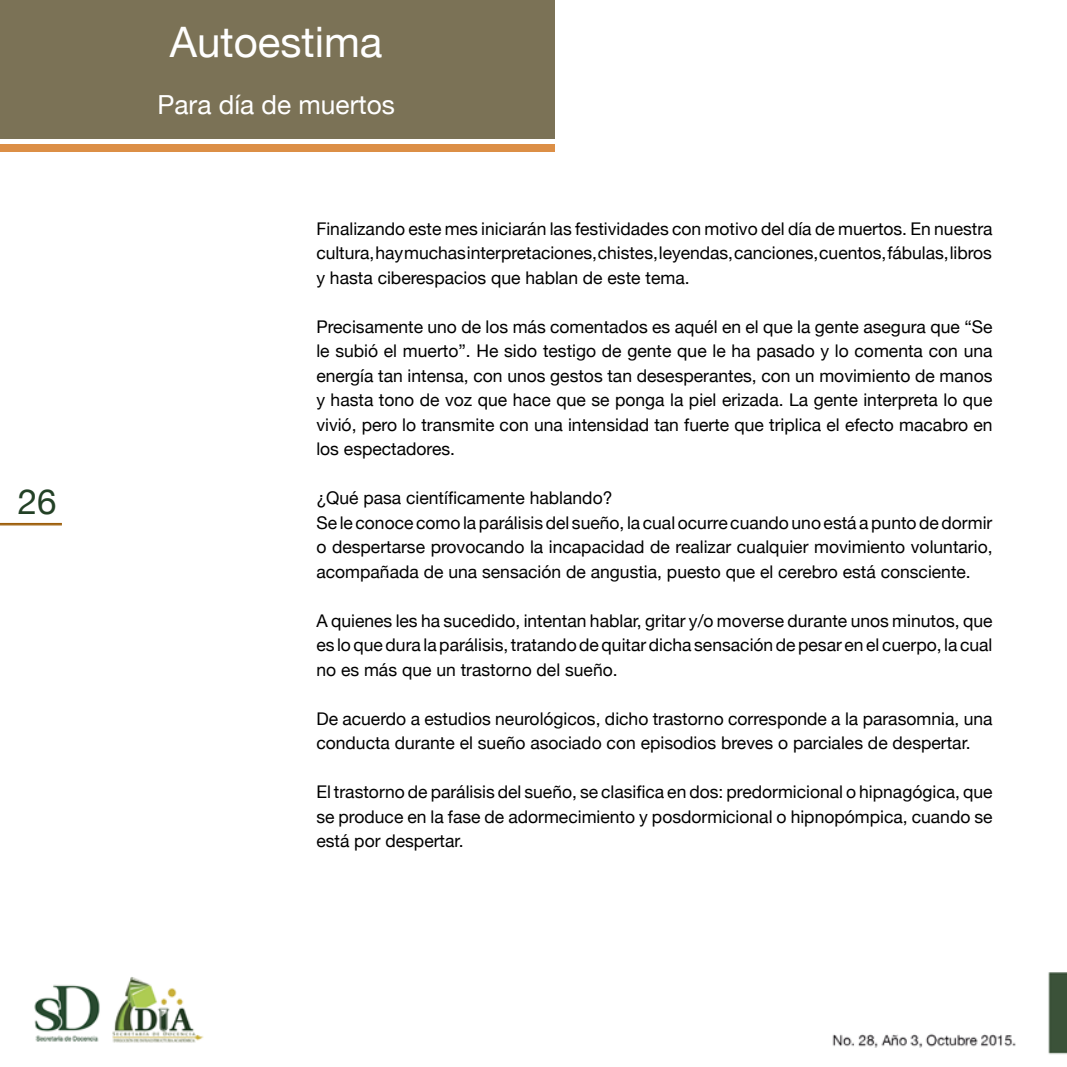
<style>
.page{position:relative;width:1067px;height:1067px;background:#fff}
.page>*{position:absolute;margin:0;border:0;box-sizing:border-box;transform-origin:0 0}
.t1{font:42px "Helvetica Neue";color:#fff}
.t2{font:35px "Helvetica Neue";color:#234126}
.t3{font:26.25px "Helvetica Neue";color:#fff}
.t4{font:17.5px/24.5px "Helvetica Neue";color:#000;text-align:justify}
</style>
<div class="page">
<img style="left:0;top:138px;width:1066px;height:917px">
<hr style="left:0;top:523px;width:62px;height:1px;background:#995800">
<hr style="left:0;top:524px;width:62px;height:1px;background:#995800">
<div style="left:0;top:0;width:555px;height:138px;background:#7b7256"></div>
<div style="left:0;top:144px;width:555px;height:8px;background:#dc8f46"></div>
<h2 class="t2" style="left:18px;top:481px;width:40px">26</h2>
<h1 class="t1" style="left:170px;top:17px;width:214px">Autoestima</h1>
<h3 class="t3" style="left:157px;top:89px;width:239px">Para día de muertos</h3>
<p class="t4" style="left:316px;top:216px;width:677px">Finalizando este mes iniciarán las festividades con motivo del día de muertos. En nuestra cultura, hay muchas interpretaciones, chistes, leyendas, canciones, cuentos, fábulas, libros y hasta ciberespacios que hablan de este tema.</p>
<p class="t4" style="left:316px;top:314px;width:677px">Precisamente uno de los más comentados es aquél en el que la gente asegura que “Se le subió el muerto”. He sido testigo de gente que le ha pasado y lo comenta con una energía tan intensa, con unos gestos tan desesperantes, con un movimiento de manos y hasta tono de voz que hace que se ponga la piel erizada. La gente interpreta lo que vivió, pero lo transmite con una intensidad tan fuerte que triplica el efecto macabro en los espectadores.</p>
<p class="t4" style="left:316px;top:485px;width:677px;text-align:left">¿Qué pasa científicamente hablando?<br>Se le conoce como la parálisis del sueño, la cual ocurre cuando uno está a punto de dormir o despertarse provocando la incapacidad de realizar cualquier movimiento voluntario, acompañada de una sensación de angustia, puesto que el cerebro está consciente.</p>
<p class="t4" style="left:316px;top:608px;width:677px">A quienes les ha sucedido, intentan hablar, gritar y/o moverse durante unos minutos, que es lo que dura la parálisis, tratando de quitar dicha sensación de pesar en el cuerpo, la cual no es más que un trastorno del sueño.</p>
<p class="t4" style="left:316px;top:706px;width:677px">De acuerdo a estudios neurológicos, dicho trastorno corresponde a la parasomnia, una conducta durante el sueño asociado con episodios breves o parciales de despertar.</p>
<p class="t4" style="left:316px;top:779px;width:677px">El trastorno de parálisis del sueño, se clasifica en dos: predormicional o hipnagógica, que se produce en la fase de adormecimiento y posdormicional o hipnopómpica, cuando se está por despertar.</p>
</div>
